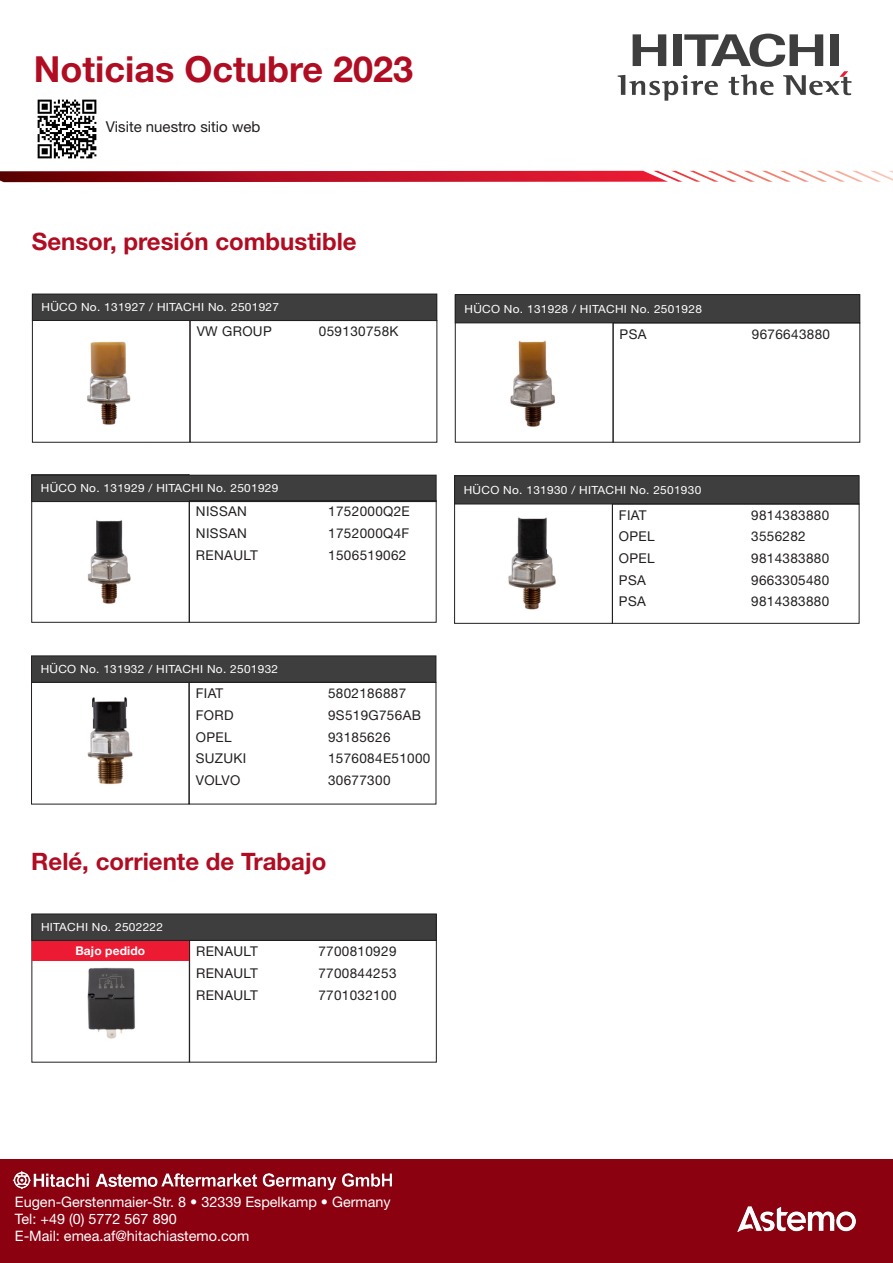
<style>
.page{position:relative;width:893px;height:1263px;background:#fff}
.page>*{position:absolute;margin:0;border:0;box-sizing:border-box;transform-origin:0 0}
.t1{font:700 36px "Helvetica Neue LT Pro";color:#b00c22}
.t2{font:700 24px "Helvetica Neue LT Pro";color:#b00c22}
.t3{font:15px "Helvetica Neue LT Pro";color:#231f20}
.t4{font:14.4px "Helvetica Neue LT Pro";color:#fff}
.t5{font:13.5px "Helvetica Neue LT Pro";letter-spacing:.025em;color:#231f20}
.t6{font:700 12px "Helvetica Neue LT Pro";letter-spacing:.01em;color:#fff}
.t7{font:11.25px "Helvetica Neue LT Pro";letter-spacing:.025em;color:#fff;scale:1.05 1}
</style>
<div class="page">
<svg style="left:618px;top:34px;width:233px;height:67px"></svg>
<svg style="left:0;top:171px;width:893px;height:11px"></svg>
<div style="left:0;top:1159px;width:893px;height:104px;background:#8b0110"></div>
<img style="left:13px;top:1171px;width:379px;height:19px">
<img style="left:737px;top:1206px;width:119px;height:26px">
<img style="left:457px;top:323px;width:154px;height:104px">
<div style="left:455px;top:295px;width:158px;height:147px;border:1px solid #231f20"></div>
<img style="left:87px;top:341px;width:44px;height:84px">
<div style="left:32px;top:294px;width:158px;height:148px;border:1px solid #231f20"></div>
<div style="left:32px;top:294px;width:405px;height:26px;background:#3e3e3f"></div>
<div style="left:32px;top:294px;width:405px;height:27px;border:1px solid #231f20"></div>
<div style="left:455px;top:295px;width:405px;height:28px;background:#3e3e3f"></div>
<div style="left:455px;top:294px;width:405px;height:29px;border:1px solid #231f20"></div>
<div style="left:190px;top:320px;width:247px;height:122px;border:1px solid #231f20"></div>
<img style="left:456px;top:504px;width:155px;height:106px">
<div style="left:454px;top:476px;width:159px;height:147px;border:1px solid #231f20"></div>
<img style="left:34px;top:502px;width:153px;height:102px">
<div style="left:32px;top:474px;width:157px;height:148px;border:1px solid #231f20"></div>
<div style="left:32px;top:475px;width:404px;height:27px;background:#3e3e3f"></div>
<div style="left:32px;top:475px;width:404px;height:27px;border:1px solid #231f20"></div>
<div style="left:455px;top:476px;width:404px;height:28px;background:#3e3e3f"></div>
<div style="left:454px;top:475px;width:405px;height:29px;border:1px solid #231f20"></div>
<div style="left:612px;top:504px;width:247px;height:119px;border:1px solid #231f20"></div>
<div style="left:189px;top:500px;width:247px;height:122px;border:1px solid #231f20"></div>
<img style="left:33px;top:682px;width:154px;height:103px">
<div style="left:31px;top:656px;width:158px;height:148px;border:1px solid #231f20"></div>
<div style="left:32px;top:656px;width:404px;height:26px;background:#3e3e3f"></div>
<div style="left:31px;top:656px;width:405px;height:26px;border:1px solid #231f20"></div>
<div style="left:189px;top:682px;width:247px;height:122px;border:1px solid #231f20"></div>
<img style="left:37px;top:99px;width:60px;height:60px">
<img style="left:34px;top:940px;width:153px;height:99px">
<div style="left:32px;top:914px;width:404px;height:26px;background:#3e3e3f"></div>
<div style="left:32px;top:914px;width:404px;height:26px;border:1px solid #231f20"></div>
<div style="left:189px;top:940px;width:247px;height:122px;border:1px solid #231f20"></div>
<div style="left:32px;top:941px;width:157px;height:19px;background:#ed1a33"></div>
<p class="t1" style="left:34px;top:46px;width:381px">Noticias Octubre 2023</p>
<p class="t3" style="left:106px;top:117px;width:156px">Visite nuestro sitio web</p>
<p class="t2" style="left:32px;top:227px;width:326px">Sensor, presión combustible</p>
<p class="t7" style="left:42px;top:300px;width:228px">HÜCO No. 131927 / HITACHI No. 2501927</p>
<p class="t7" style="left:464px;top:302px;width:228px">HÜCO No. 131928 / HITACHI No. 2501928</p>
<p class="t5" style="left:620px;top:326px;width:28px">PSA</p>
<p class="t5" style="left:752px;top:326px;width:80px">9676643880</p>
<p class="t5" style="left:197px;top:323px;width:77px">VW GROUP</p>
<p class="t5" style="left:319px;top:323px;width:81px">059130758K</p>
<p class="t7" style="left:41px;top:481px;width:228px">HÜCO No. 131929 / HITACHI No. 2501929</p>
<p class="t7" style="left:464px;top:483px;width:228px">HÜCO No. 131930 / HITACHI No. 2501930</p>
<p class="t5" style="left:619px;top:507px;width:29px">FIAT</p>
<p class="t5" style="left:751px;top:507px;width:80px">9814383880</p>
<p class="t5" style="left:619px;top:528px;width:37px">OPEL</p>
<p class="t5" style="left:751px;top:528px;width:56px">3556282</p>
<p class="t5" style="left:619px;top:550px;width:37px">OPEL</p>
<p class="t5" style="left:751px;top:550px;width:80px">9814383880</p>
<p class="t5" style="left:619px;top:572px;width:28px">PSA</p>
<p class="t5" style="left:751px;top:572px;width:80px">9663305480</p>
<p class="t5" style="left:619px;top:593px;width:28px">PSA</p>
<p class="t5" style="left:751px;top:593px;width:80px">9814383880</p>
<p class="t5" style="left:196px;top:503px;width:52px">NISSAN</p>
<p class="t5" style="left:328px;top:503px;width:83px">1752000Q2E</p>
<p class="t5" style="left:196px;top:525px;width:52px">NISSAN</p>
<p class="t5" style="left:328px;top:525px;width:83px">1752000Q4F</p>
<p class="t5" style="left:196px;top:547px;width:63px">RENAULT</p>
<p class="t5" style="left:328px;top:547px;width:80px">1506519062</p>
<p class="t7" style="left:41px;top:662px;width:228px">HÜCO No. 131932 / HITACHI No. 2501932</p>
<p class="t5" style="left:196px;top:685px;width:29px">FIAT</p>
<p class="t5" style="left:328px;top:685px;width:80px">5802186887</p>
<p class="t5" style="left:196px;top:707px;width:39px">FORD</p>
<p class="t5" style="left:328px;top:707px;width:94px">9S519G756AB</p>
<p class="t5" style="left:196px;top:728px;width:37px">OPEL</p>
<p class="t5" style="left:328px;top:728px;width:64px">93185626</p>
<p class="t5" style="left:196px;top:750px;width:52px">SUZUKI</p>
<p class="t5" style="left:328px;top:750px;width:104px">1576084E51000</p>
<p class="t5" style="left:196px;top:772px;width:46px">VOLVO</p>
<p class="t5" style="left:328px;top:772px;width:64px">30677300</p>
<p class="t2" style="left:31px;top:846px;width:297px">Relé, corriente de Trabajo</p>
<p class="t7" style="left:41px;top:920px;width:118px">HITACHI No. 2502222</p>
<p class="t6" style="left:75px;top:943px;width:71px">Bajo pedido</p>
<p class="t5" style="left:196px;top:943px;width:63px">RENAULT</p>
<p class="t5" style="left:318px;top:943px;width:80px">7700810929</p>
<p class="t5" style="left:196px;top:965px;width:63px">RENAULT</p>
<p class="t5" style="left:318px;top:965px;width:80px">7700844253</p>
<p class="t5" style="left:196px;top:986px;width:63px">RENAULT</p>
<p class="t5" style="left:318px;top:986px;width:80px">7701032100</p>
<p class="t4" style="left:15px;top:1193px;width:377px">Eugen-Gerstenmaier-Str. 8 • 32339 Espelkamp • Germany</p>
<p class="t4" style="left:15px;top:1210px;width:163px">Tel: +49 (0) 5772 567 890</p>
<p class="t4" style="left:15px;top:1227px;width:236px">E-Mail: emea.af@hitachiastemo.com</p>
</div>
